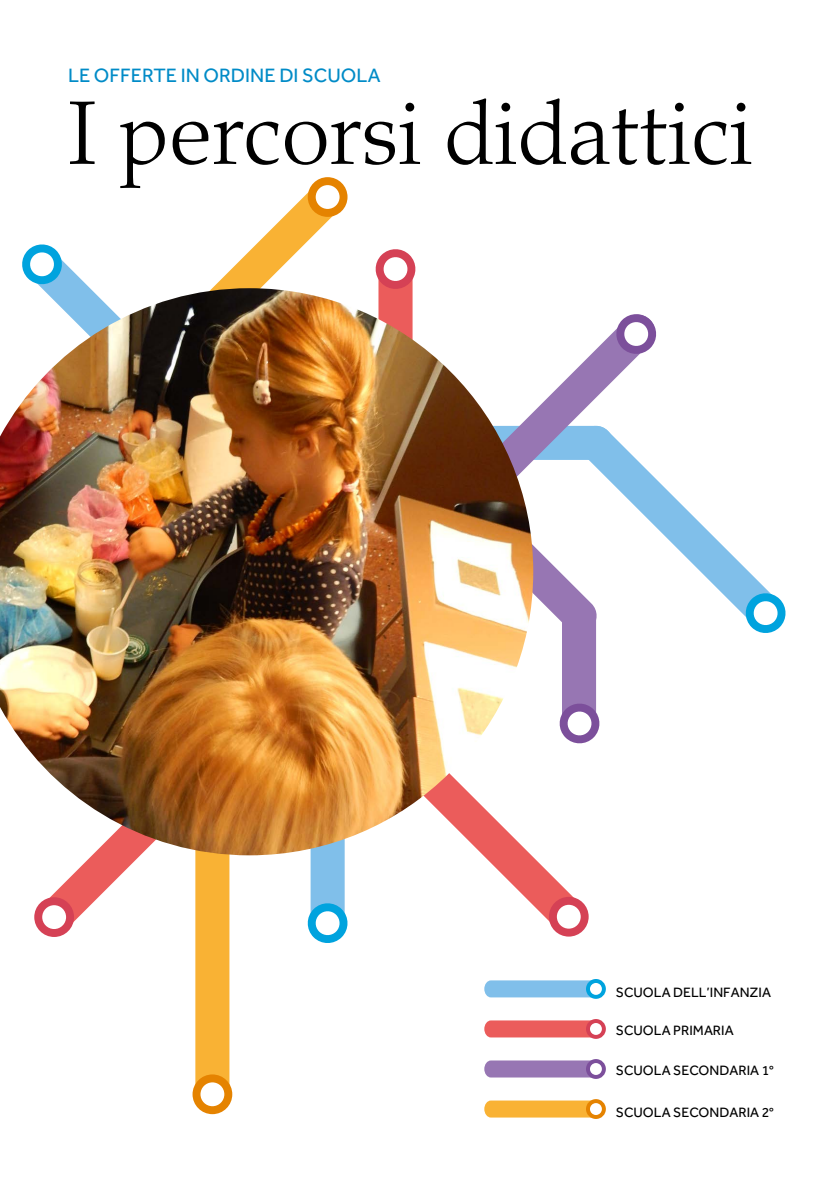
<style>
.page{position:relative;width:840px;height:1191px;background:#fff}
.page>*{position:absolute;margin:0;border:0;box-sizing:border-box;transform-origin:0 0}
.t1{font:300 90px "Palatino";color:#000}
.t2{font:20px "Effra";color:#008bc7}
.t3{font:14px "Effra";color:#000}
</style>
<div class="page">
<svg style="left:239px;top:178px;width:107px;height:110px"></svg>
<div style="left:307px;top:177px;width:40px;height:40px;background:#e58300;border-radius:50%"></div>
<div style="left:315px;top:185px;width:24px;height:24px;background:#fff;border-radius:50%"></div>
<div style="left:195px;top:295px;width:34px;height:815px;background:#f9b234;border-radius:17px"></div>
<div style="left:192px;top:1074px;width:40px;height:40px;background:#e58300;border-radius:50%"></div>
<div style="left:200px;top:1082px;width:24px;height:24px;background:#fff;border-radius:50%"></div>
<svg style="left:650px;top:479px;width:118px;height:135px"></svg>
<svg style="left:40px;top:261px;width:199px;height:27px"></svg>
<svg style="left:22px;top:244px;width:42px;height:42px"></svg>
<div style="left:561px;top:601px;width:34px;height:140px;background:#9776b3;border-radius:17px"></div>
<svg style="left:559px;top:701px;width:41px;height:41px"></svg>
<svg style="left:533px;top:545px;width:64px;height:89px"></svg>
<svg style="left:533px;top:331px;width:123px;height:190px"></svg>
<svg style="left:614px;top:314px;width:43px;height:42px"></svg>
<svg style="left:37px;top:855px;width:308px;height:81px"></svg>
<div style="left:34px;top:897px;width:40px;height:40px;background:#d54155;border-radius:50%"></div>
<div style="left:42px;top:905px;width:24px;height:24px;background:#fff;border-radius:50%"></div>
<svg style="left:483px;top:725px;width:104px;height:210px"></svg>
<div style="left:548px;top:897px;width:40px;height:39px;background:#d54155;border-radius:50%"></div>
<div style="left:556px;top:904px;width:24px;height:24px;background:#fff;border-radius:50%"></div>
<svg style="left:375px;top:249px;width:41px;height:39px"></svg>
<svg style="left:743px;top:591px;width:43px;height:42px"></svg>
<svg style="left:305px;top:901px;width:43px;height:42px"></svg>
<img style="left:0;top:288px;width:533px;height:567px">
<svg style="left:484px;top:980px;width:120px;height:17px;background:#85c1ea"></svg>
<svg style="left:585px;top:979px;width:20px;height:19px"></svg>
<div style="left:589px;top:983px;width:12px;height:12px;background:#fff;border-radius:50%"></div>
<svg style="left:484px;top:1020px;width:120px;height:17px;background:#eb6362"></svg>
<svg style="left:585px;top:1019px;width:20px;height:20px"></svg>
<div style="left:589px;top:1023px;width:12px;height:12px;background:#fff;border-radius:50%"></div>
<svg style="left:484px;top:1060px;width:120px;height:17px;background:#9c7cb6"></svg>
<svg style="left:585px;top:1059px;width:20px;height:20px"></svg>
<div style="left:589px;top:1063px;width:12px;height:12px;background:#fff;border-radius:50%"></div>
<svg style="left:484px;top:1100px;width:120px;height:17px;background:#f9b53e"></svg>
<svg style="left:585px;top:1099px;width:20px;height:20px"></svg>
<div style="left:589px;top:1103px;width:12px;height:12px;background:#fff;border-radius:50%"></div>
<p class="t2" style="left:68px;top:63px;width:314px">LE OFFERTE IN ORDINE DI SCUOLA</p>
<p class="t1" style="left:68px;top:81px;width:685px">I percorsi didattici</p>
<p class="t3" style="left:615px;top:984px;width:156px">SCUOLA DELL’INFANZIA</p>
<p class="t3" style="left:615px;top:1022px;width:119px">SCUOLA PRIMARIA</p>
<p class="t3" style="left:615px;top:1062px;width:159px">SCUOLA SECONDARIA 1°</p>
<p class="t3" style="left:615px;top:1104px;width:159px">SCUOLA SECONDARIA 2°</p>
</div>
